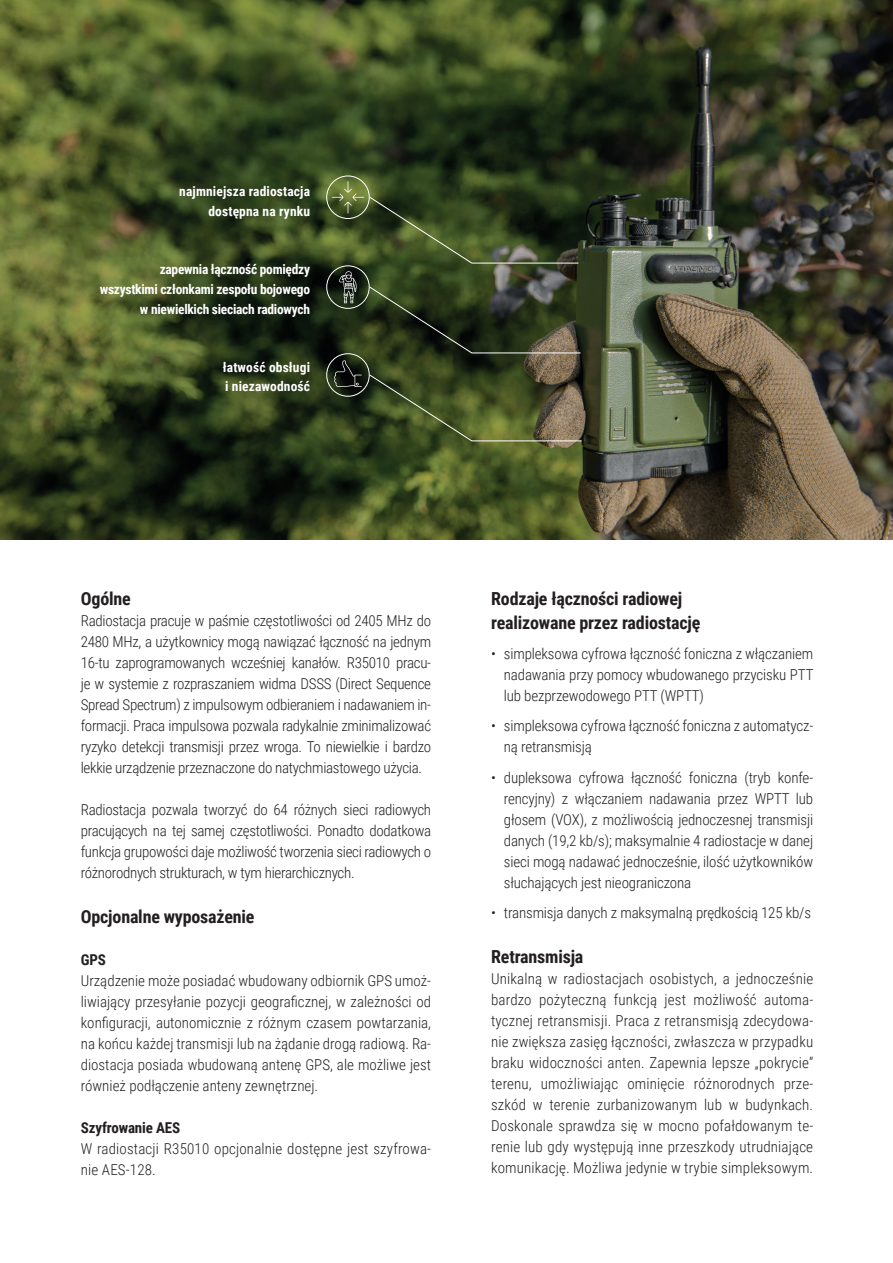
<style>
.page{position:relative;width:893px;height:1263px;background:#fff}
.page>*{position:absolute;margin:0;border:0;box-sizing:border-box;transform-origin:0 0}
.t1{font:700 18px/24px "Roboto Condensed";letter-spacing:-.01em;color:#231f20}
.t2{font:300 15px/21px "Roboto Condensed";letter-spacing:-.01em;color:#231f20;text-align:justify}
.t3{font:300 15px/21px "Roboto Condensed";letter-spacing:.01em;color:#231f20}
.t4{font:700 15px "Roboto Condensed";letter-spacing:-.01em;color:#231f20}
.t5{font:700 13.5px/20.2px "Roboto Condensed";letter-spacing:-.02em;color:#fff;text-align:right}
.t6{font:700 13.5px/20.2px "Roboto Condensed";letter-spacing:.01em;color:#fff;text-align:right}
</style>
<div class="page">
<img style="left:0;top:0;width:893px;height:540px">
<div style="left:326px;top:176px;width:44px;height:43px;border:1px solid #fff;border-radius:50%"></div>
<div style="left:326px;top:265px;width:44px;height:44px;border:1px solid #fff;border-radius:50%"></div>
<svg style="left:339px;top:271px;width:19px;height:32px"></svg>
<div style="left:326px;top:353px;width:44px;height:44px;border:1px solid #fff;border-radius:50%"></div>
<svg style="left:334px;top:360px;width:28px;height:27px"></svg>
<svg style="left:369px;top:374px;width:213px;height:68px;background:#50582f"></svg>
<svg style="left:369px;top:286px;width:212px;height:68px;background:#303923"></svg>
<svg style="left:332px;top:181px;width:247px;height:83px;background:#3a4925"></svg>
<p class="t6" style="left:179px;top:180px;width:132px">najmniejsza radiostacja dostępna na rynku</p>
<p class="t5" style="left:100px;top:258px;width:212px">zapewnia łączność pomiędzy wszystkimi członkami zespołu bojowego w niewielkich sieciach radiowych</p>
<p class="t6" style="left:223px;top:357px;width:89px;line-height:19.5px;text-align:left">łatwość obsługi i niezawodność</p>
<p class="t1" style="left:81px;top:585px;width:51px">Ogólne</p>
<p class="t2" style="left:81px;top:609px;width:352px">Radiostacja pracuje w paśmie częstotliwości od 2405 MHz do 2480 MHz, a użytkownicy mogą nawiązać łączność na jednym 16-tu zaprogramowanych wcześniej kanałów. R35010 pracu&shy;je w systemie z rozpraszaniem widma DSSS (Direct Sequence Spread Spectrum) z impulsowym odbieraniem i nadawaniem in&shy;formacji. Praca impulsowa pozwala radykalnie zminimalizować ryzyko detekcji transmisji przez wroga. To niewielkie i bardzo lekkie urządzenie przeznaczone do natychmiastowego użycia.</p>
<p class="t2" style="left:81px;top:798px;width:352px">Radiostacja pozwala tworzyć do 64 różnych sieci radiowych pracujących na tej samej częstotliwości. Ponadto dodatkowa funkcja grupowości daje możliwość tworzenia sieci radiowych o różnorodnych strukturach, w tym hierarchicznych.</p>
<p class="t1" style="left:81px;top:903px;width:175px">Opcjonalne wyposażenie</p>
<p class="t4" style="left:81px;top:949px;width:27px">GPS</p>
<p class="t2" style="left:81px;top:969px;width:352px">Urządzenie może posiadać wbudowany odbiornik GPS umoż&shy;liwiający przesyłanie pozycji geograficznej, w zależności od konfiguracji, autonomicznie z różnym czasem powtarzania, na końcu każdej transmisji lub na żądanie drogą radiową. Ra&shy;diostacja posiada wbudowaną antenę GPS, ale możliwe jest również podłączenie anteny zewnętrznej.</p>
<p class="t4" style="left:81px;top:1117px;width:101px">Szyfrowanie AES</p>
<p class="t3" style="left:81px;top:1137px;width:352px">W radiostacji R35010 opcjonalnie dostępne jest szyfrowa&shy;nie AES-128.</p>
<p class="t1" style="left:491px;top:585px;width:211px">Rodzaje łączności radiowej realizowane przez radiostację</p>
<p class="t2" style="left:504px;top:642px;width:311px;text-indent:-13px">• simpleksowa cyfrowa łączność foniczna z włączaniem nadawania przy pomocy wbudowanego przycisku PTT lub bezprzewodowego PTT (WPTT)</p>
<p class="t2" style="left:504px;top:715px;width:311px;text-indent:-13px">• simpleksowa cyfrowa łączność foniczna z automatycz&shy;ną retransmisją</p>
<p class="t2" style="left:504px;top:766px;width:311px;text-indent:-13px">• dupleksowa cyfrowa łączność foniczna (tryb konfe&shy;rencyjny) z włączaniem nadawania przez WPTT lub głosem (VOX), z możliwością jednoczesnej transmisji danych (19,2 kb/s); maksymalnie 4 radiostacje w danej sieci mogą nadawać jednocześnie, ilość użytkowników słuchających jest nieograniczona</p>
<p class="t2" style="left:491px;top:902px;width:322px">• transmisja danych z maksymalną prędkością 125 kb/s</p>
<p class="t1" style="left:491px;top:944px;width:94px">Retransmisja</p>
<p class="t2" style="left:491px;top:968px;width:324px">Unikalną w radiostacjach osobistych, a jednocześnie bardzo pożyteczną funkcją jest możliwość automa&shy;tycznej retransmisji. Praca z retransmisją zdecydowa&shy;nie zwiększa zasięg łączności, zwłaszcza w przypadku braku widoczności anten. Zapewnia lepsze „pokrycie” terenu, umożliwiając ominięcie różnorodnych prze&shy;szkód w terenie zurbanizowanym lub w budynkach.<br>Doskonale sprawdza się w mocno pofałdowanym te&shy;renie lub gdy występują inne przeszkody utrudniające komunikację. Możliwa jedynie w trybie simpleksowym.</p>
</div>
